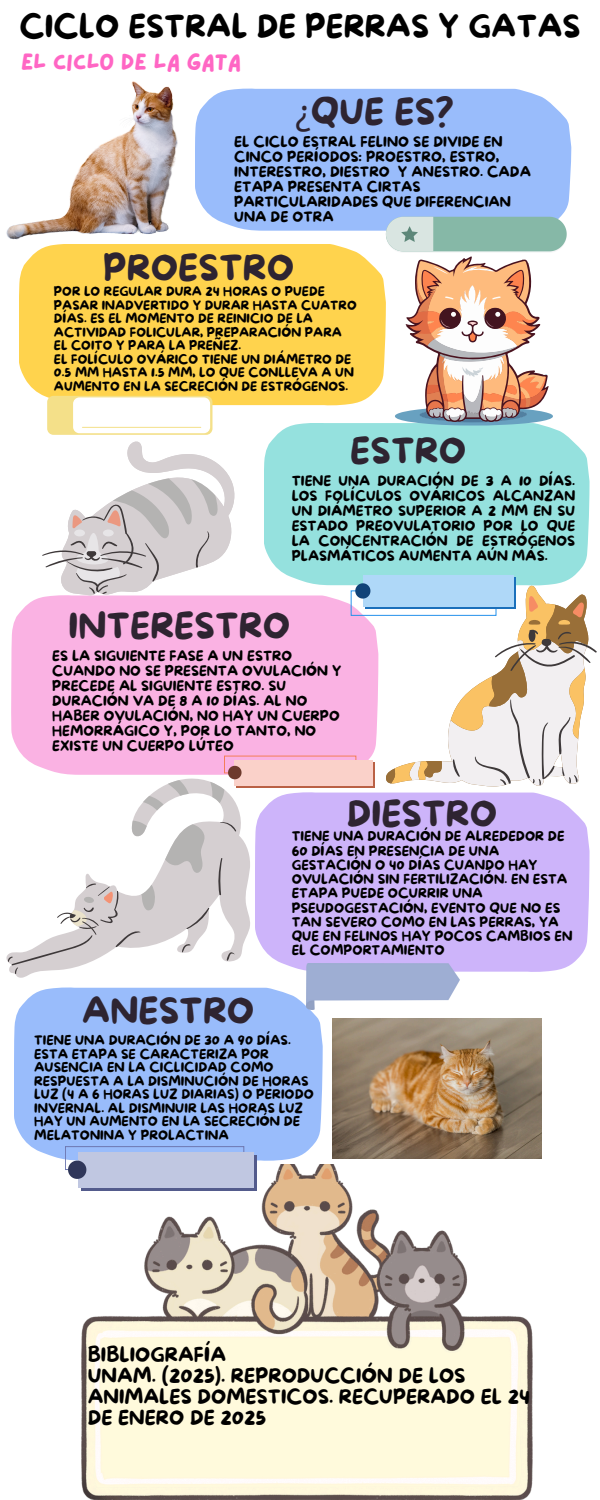
<style>
.page{position:relative;width:600px;height:1500px;background:#fff}
.page>*{position:absolute;margin:0;border:0;box-sizing:border-box;transform-origin:0 0}
.t1{font:35.4px "More Sugar";color:#2e2431}
.t2{font:31.2px "More Sugar";color:#000}
.t3{font:23.8px "Lazydog";letter-spacing:-.02em;color:#ff66c4}
.t4{font:19.6px/21px "More Sugar";color:#000}
.t5{font:14.1px/15px "More Sugar";color:#000}
.t6{font:13.8px/15px "More Sugar";color:#000;text-align:justify}
.t7{font:13.2px/14.2px "More Sugar";color:#000}
.t8{font:13px/13.5px "More Sugar";color:#000}
.t9{font:12.5px/13.5px "More Sugar";color:#000}
.s1{font-family:"Noto Sans"}
</style>
<div class="page">
<div style="left:195px;top:89px;width:376px;height:142px;background:#99bcfb"></div>
<div style="left:264px;top:423px;width:326px;height:162px;background:#95e1de"></div>
<div style="left:19px;top:244px;width:367px;height:161px;background:#ffd34d"></div>
<div style="left:11px;top:595px;width:367px;height:171px;background:#fab2e3"></div>
<div style="left:255px;top:792px;width:335px;height:180px;background:#cdb4fa"></div>
<img style="left:6px;top:81px;width:172px;height:158px">
<svg style="left:42px;top:442px;width:192px;height:153px"></svg>
<svg style="left:386px;top:594px;width:199px;height:189px"></svg>
<svg style="left:409px;top:596px;width:188px;height:190px"></svg>
<div style="left:14px;top:987px;width:308px;height:174px;background:#99bcfb"></div>
<svg style="left:6px;top:787px;width:245px;height:191px"></svg>
<img style="left:332px;top:1019px;width:209px;height:139px">
<img style="left:81px;top:1164px;width:451px;height:336px">
<svg style="left:242px;top:762px;width:133px;height:25px"></svg>
<div style="left:234px;top:760px;width:139px;height:25px;background:#fad1c9"></div>
<svg style="left:8px;top:766px;width:234px;height:208px"></svg>
<div style="left:351px;top:591px;width:145px;height:25px;border:1px solid #2491eb"></div>
<div style="left:365px;top:578px;width:151px;height:31px;background:#1b70bb"></div>
<div style="left:363px;top:575px;width:150px;height:32px;background:#afd8f8"></div>
<svg style="left:355px;top:583px;width:15px;height:16px"></svg>
<div style="left:65px;top:1146px;width:179px;height:24px;border:1px solid #6d77b0"></div>
<div style="left:81px;top:1155px;width:175px;height:36px;background:#535b8c"></div>
<div style="left:78px;top:1152px;width:175px;height:36px;background:#c0c7e1"></div>
<svg style="left:68px;top:1161px;width:18px;height:18px"></svg>
<img style="left:306px;top:964px;width:153px;height:45px">
<div style="left:47px;top:396px;width:165px;height:39px;background:#f4e089;border-radius:6px"></div>
<div style="left:73px;top:397px;width:137px;height:36px;background:#fff;border-radius:6px"></div>
<hr style="left:82px;top:427px;width:119px;height:1px;background:#f4e089">
<svg style="left:386px;top:217px;width:181px;height:209px"></svg>
<h2 class="t2" style="left:19px;top:9px;width:563px">CICLO ESTRAL DE PERRAS Y GATAS</h2>
<h1 class="t3" style="left:21px;top:51px;width:222px">EL CICLO DE LA GATA</h1>
<h3 class="t1" style="left:296px;top:92px;width:160px"><span class="s1">¿</span>QUE ES?</h3>
<p class="t5" style="left:234px;top:135px;width:298px">EL CICLO ESTRAL FELINO SE DIVIDE EN<br>CINCO PERÍODOS: PROESTRO, ESTRO,<br>INTERESTRO, DIESTRO Y ANESTRO. CADA<br>ETAPA PRESENTA CIRTAS<br>PARTICULARIDADES QUE DIFERENCIAN<br>UNA DE OTRA</p>
<h5 class="t1" style="left:103px;top:249px;width:193px">PROESTRO</h5>
<p class="t9" style="left:54px;top:285px;width:304px">POR LO REGULAR DURA 24 HORAS O PUEDE PASAR INADVERTIDO Y DURAR HASTA CUATRO DÍAS. ES EL MOMENTO DE REINICIO DE LA ACTIVIDAD FOLICULAR, PREPARACIÓN PARA EL COITO Y PARA LA PREÑEZ.</p>
<p class="t9" style="left:54px;top:353px;width:302px">EL FOLÍCULO OVÁRICO TIENE UN DIÁMETRO DE<br>0.5 MM HASTA 1.5 MM, LO QUE CONLLEVA A UN<br>AUMENTO EN LA SECRECIÓN DE ESTRÓGENOS.</p>
<p class="t1" style="left:350px;top:431px;width:118px">ESTRO</p>
<p class="t6" style="left:292px;top:474px;width:285px">TIENE UNA DURACIÓN DE 3 A 10 DÍAS.<br>LOS FOLÍCULOS OVÁRICOS ALCANZAN UN DIÁMETRO SUPERIOR A 2 MM EN SU ESTADO PREOVULATORIO POR LO QUE LA CONCENTRACIÓN DE ESTRÓGENOS PLASMÁTICOS AUMENTA AÚN MÁS.</p>
<p class="t1" style="left:68px;top:607px;width:223px">INTERESTRO</p>
<h1 class="t6" style="left:52px;top:649px;width:291px;text-align:left">ES LA SIGUIENTE FASE A UN ESTRO<br>CUANDO NO SE PRESENTA OVULACIÓN Y<br>PRECEDE AL SIGUIENTE ESTRO. SU<br>DURACIÓN VA DE 8 A 10 DÍAS. AL NO<br>HABER OVULACIÓN, NO HAY UN CUERPO<br>HEMORRÁGICO Y, POR LO TANTO, NO<br>EXISTE UN CUERPO LÚTEO</h1>
<h1 class="t1" style="left:347px;top:795px;width:152px">DIESTRO</h1>
<h5 class="t7" style="left:292px;top:830px;width:282px">TIENE UNA DURACIÓN DE ALREDEDOR DE<br>60 DÍAS EN PRESENCIA DE UNA<br>GESTACIÓN O 40 DÍAS CUANDO HAY<br>OVULACIÓN SIN FERTILIZACIÓN. EN ESTA<br>ETAPA PUEDE OCURRIR UNA<br>PSEUDOGESTACIÓN, EVENTO QUE NO ES<br>TAN SEVERO COMO EN LAS PERRAS, YA<br>QUE EN FELINOS HAY POCOS CAMBIOS EN<br>EL COMPORTAMIENTO</h5>
<p class="t1" style="left:82px;top:991px;width:174px">ANESTRO</p>
<p class="t8" style="left:34px;top:1034px;width:281px">TIENE UNA DURACIÓN DE 30 A 90 DÍAS.<br>ESTA ETAPA SE CARACTERIZA POR<br>AUSENCIA EN LA CICLICIDAD COMO<br>RESPUESTA A LA DISMINUCIÓN DE HORAS<br>LUZ (4 A 6 HORAS LUZ DIARIAS) O PERIODO<br>INVERNAL. AL DISMINUIR LAS HORAS LUZ<br>HAY UN AUMENTO EN LA SECRECIÓN DE<br>MELATONINA Y PROLACTINA</p>
<p class="t4" style="left:88px;top:1345px;width:444px">BIBLIOGRAFÍA<br>UNAM. (2025). REPRODUCCIÓN DE LOS<br>ANIMALES DOMESTICOS. RECUPERADO EL 24<br>DE ENERO DE 2025</p>
</div>
